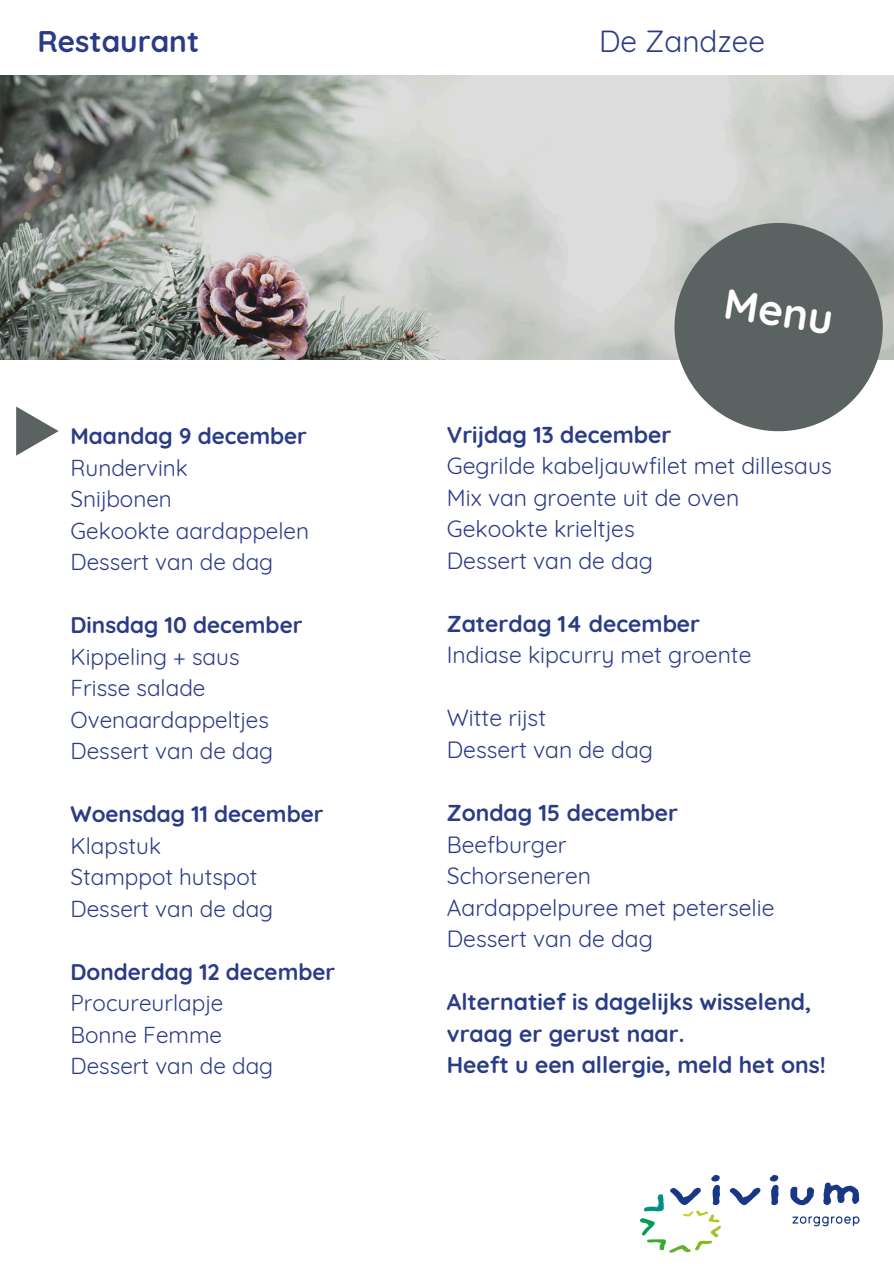
<style>
.page{position:relative;width:894px;height:1264px;background:#fff}
.page>*{position:absolute;margin:0;border:0;box-sizing:border-box;transform-origin:0 0}
.t1{font:700 42.45px "Quicksand";color:#fff}
.t2{font:700 29.85px "Quicksand";color:#2b3c87}
.t3{font:29.85px "Quicksand";color:#2b3c87}
.t4{font:22.95px "Quicksand";color:#2b3c87}
.t5{font:700 22.95px/31.5px "Quicksand";color:#2b3c87}
.t6{font:22.5px "Quicksand";color:#2b3c87}
.t7{font:700 22.5px "Quicksand";color:#2b3c87}
</style>
<div class="page">
<img style="left:0;top:75px;width:893px;height:284px">
<svg style="left:674px;top:223px;width:208px;height:208px;background:#767e7c"></svg>
<svg style="left:16px;top:406px;width:43px;height:49px"></svg>
<img style="left:639px;top:1174px;width:221px;height:79px">
<p class="t2" style="left:37px;top:22px;width:163px">Restaurant</p>
<h3 class="t3" style="left:599px;top:22px;width:167px">De Zandzee</h3>
<p class="t7" style="left:70px;top:421px;width:238px">Maandag 9 december</p>
<p class="t6" style="left:70px;top:453px;width:119px">Rundervink</p>
<p class="t6" style="left:70px;top:484px;width:103px">Snijbonen</p>
<p class="t6" style="left:70px;top:516px;width:240px">Gekookte aardappelen</p>
<p class="t6" style="left:70px;top:547px;width:204px">Dessert van de dag</p>
<p class="t7" style="left:70px;top:610px;width:233px">Dinsdag 10 december</p>
<p class="t6" style="left:70px;top:642px;width:170px">Kippeling + saus</p>
<p class="t6" style="left:70px;top:673px;width:136px">Frisse salade</p>
<p class="t6" style="left:70px;top:705px;width:200px">Ovenaardappeltjes</p>
<p class="t6" style="left:70px;top:736px;width:204px">Dessert van de dag</p>
<p class="t7" style="left:70px;top:799px;width:254px">Woensdag 11 december</p>
<p class="t6" style="left:70px;top:831px;width:92px">Klapstuk</p>
<p class="t6" style="left:70px;top:862px;width:188px">Stamppot hutspot</p>
<p class="t6" style="left:70px;top:894px;width:204px">Dessert van de dag</p>
<p class="t7" style="left:70px;top:957px;width:266px">Donderdag 12 december</p>
<p class="t6" style="left:70px;top:988px;width:154px">Procureurlapje</p>
<p class="t6" style="left:70px;top:1020px;width:153px">Bonne Femme</p>
<p class="t6" style="left:70px;top:1051px;width:204px">Dessert van de dag</p>
<p class="t1" style="left:728px;top:276px;width:111px;rotate:9deg">Menu</p>
<p class="t5" style="left:446px;top:418px;width:226px">Vrijdag 13 december</p>
<p class="t4" style="left:446px;top:451px;width:386px">Gegrilde kabeljauwfilet met dillesaus</p>
<p class="t4" style="left:446px;top:483px;width:294px">Mix van groente uit de oven</p>
<p class="t4" style="left:446px;top:514px;width:189px">Gekookte krieltjes</p>
<p class="t4" style="left:446px;top:546px;width:208px">Dessert van de dag</p>
<p class="t5" style="left:446px;top:607px;width:255px">Zaterdag 14 december</p>
<p class="t4" style="left:446px;top:640px;width:306px">Indiase kipcurry met groente</p>
<p class="t4" style="left:446px;top:703px;width:101px">Witte rijst</p>
<p class="t4" style="left:446px;top:735px;width:208px">Dessert van de dag</p>
<p class="t5" style="left:446px;top:796px;width:233px">Zondag 15 december</p>
<p class="t4" style="left:446px;top:829px;width:121px">Beefburger</p>
<p class="t4" style="left:446px;top:861px;width:146px">Schorseneren</p>
<p class="t4" style="left:446px;top:892px;width:329px">Aardappelpuree met peterselie</p>
<h4 class="t4" style="left:446px;top:924px;width:207px">Dessert van de dag</h4>
<p class="t5" style="left:446px;top:985px;width:380px">Alternatief is dagelijks wisselend, vraag er gerust naar.<br>Heeft u een allergie, meld het ons!</p>
</div>
